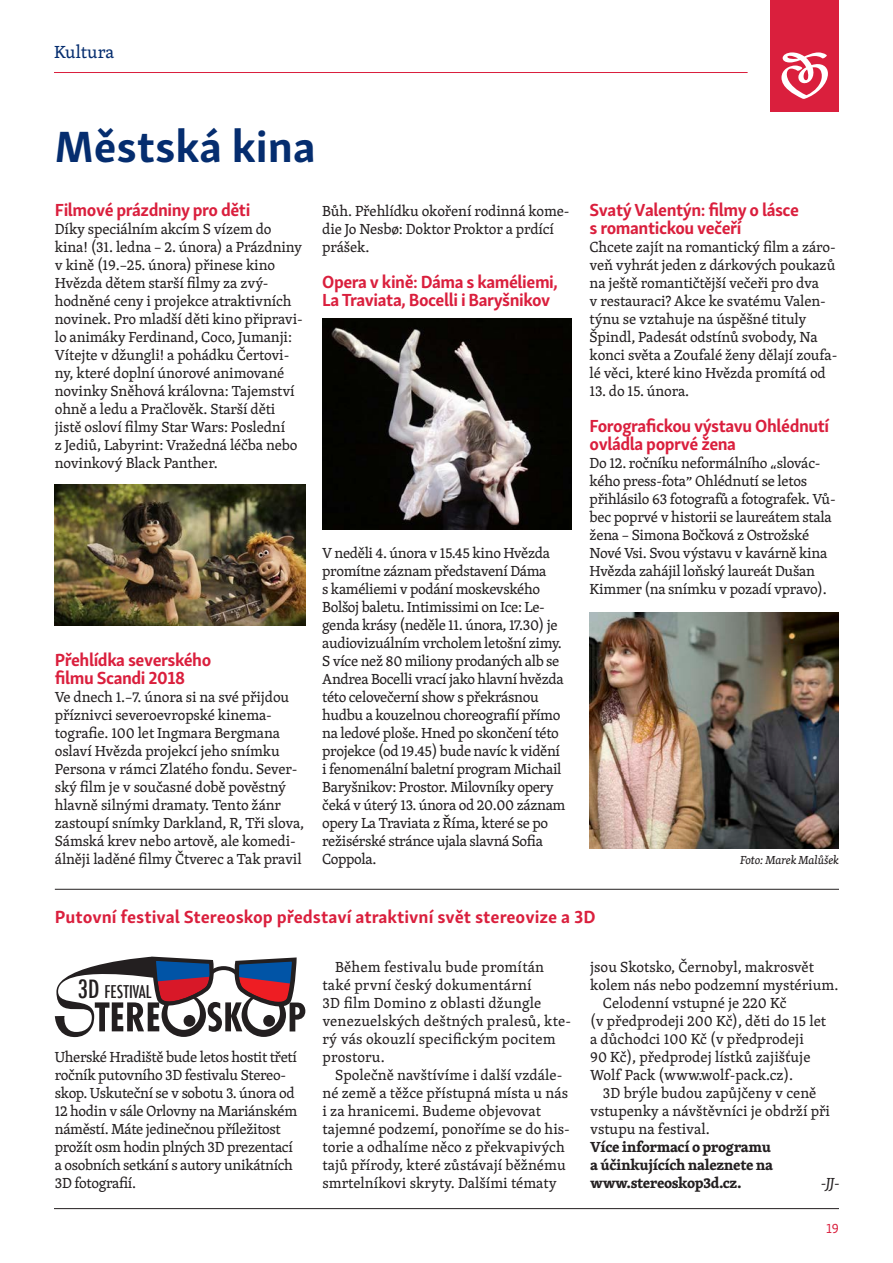
<style>
.page{position:relative;width:893px;height:1263px;background:#fff}
.page>*{position:absolute;margin:0;border:0;box-sizing:border-box;transform-origin:0 0}
.Nadpis{font:700 45px "Skolar Sans Latn";color:#052d6f}
.Podnadpis_červený{font:700 18px/18px "Skolar Sans Latn";letter-spacing:-.025em;color:#da1f3d}
.Podnadpis_červený-2{font:700 18px "Skolar Sans Latn";color:#da1f3d}
.Název_strany{font:18px "Skolar Latin";color:#052d6f}
.t1{font:500 condensed 17.25px "Futura";color:#231f20}
.Zakladni_text{font:15px/18px "Skolar Latin";letter-spacing:-.01em;color:#231f20}
.Zakladni_text-2{font:15px/18px "Skolar Latin";letter-spacing:.01em;color:#231f20}
.Zakladni_text-3{font:700 15px/18px "Skolar Latin";letter-spacing:-.025em;color:#231f20}
.Zakladni_text-4{font:italic 15px "Skolar Latin";color:#231f20}
.t2{font:13.5px "Skolar Sans Latn";color:#da1f3d}
.Zakladni_text-5{font:italic 12px "Skolar Latin";letter-spacing:-.01em;color:#231f20}
.s1{font-size:24.6px}
</style>
<div class="page">
<hr style="left:54px;top:72px;width:694px;height:1px;background:#da1f3d">
<div style="left:770px;top:0;width:69px;height:111px;background:#da1f3d"></div>
<hr style="left:54px;top:1208px;width:785px;height:1px;background:#231f20">
<svg style="left:781px;top:52px;width:47px;height:47px"></svg>
<svg style="left:55px;top:956px;width:250px;height:82px"></svg>
<img style="left:54px;top:484px;width:251px;height:141px">
<img style="left:323px;top:318px;width:248px;height:211px">
<img style="left:589px;top:612px;width:250px;height:236px">
<hr style="left:55px;top:889px;width:784px;height:1px;background:#231f20">
<p class="Název_strany" style="left:54px;top:38px;width:62px">Kultura</p>
<p class="Nadpis" style="left:55px;top:110px;width:262px">Městská kina</p>
<p class="Podnadpis_červený" style="left:55px;top:199px;width:197px">Filmové prázdniny pro děti</p>
<p class="Zakladni_text" style="left:55px;top:220px;width:250px">Díky speciálním akcím S vízem do kina! (31. ledna – 2. února) a Prázdniny v kině (19.–25. února) přinese kino Hvězda dětem starší filmy za zvý&shy;hodněné ceny i projekce atraktivních novinek. Pro mladší děti kino připravi&shy;lo animáky Ferdinand, Coco, Jumanji:<br>Vítejte v džungli! a pohádku Čertovi&shy;ny, které doplní únorové animované novinky Sněhová královna: Tajemství ohně a ledu a Pračlověk. Starší děti jistě osloví filmy Star Wars: Poslední<br>z Jediů, Labyrint: Vražedná léčba nebo novinkový Black Panther.</p>
<p class="Zakladni_text" style="left:322px;top:202px;width:249px">Bůh. Přehlídku okoření rodinná kome&shy;die Jo Nesbø: Doktor Proktor a prdící prášek.</p>
<p class="Podnadpis_červený" style="left:322px;top:271px;width:237px">Opera v kině: Dáma s kaméliemi,<br>La Traviata, Bocelli i Baryšnikov</p>
<p class="Podnadpis_červený" style="left:55px;top:649px;width:158px">Přehlídka severského filmu Scandi 2018</p>
<p class="Zakladni_text" style="left:55px;top:688px;width:251px">Ve dnech 1.–7. února si na své přijdou příznivci severoevropské kinema&shy;tografie. 100 let Ingmara Bergmana oslaví Hvězda projekcí jeho snímku Persona v rámci Zlatého fondu. Sever&shy;ský film je v současné době pověstný hlavně silnými dramaty. Tento žánr zastoupí snímky Darkland, R, Tři slova, Sámská krev nebo artově, ale komedi&shy;álněji laděné filmy Čtverec a Tak pravil</p>
<p class="Zakladni_text" style="left:322px;top:544px;width:245px">V neděli 4. února v 15.45 kino Hvězda promítne záznam představení Dáma<br>s kaméliemi v podání moskevského Bolšoj baletu. Intimissimi on Ice: Le&shy;genda krásy (neděle 11. února, 17.30) je audiovizuálním vrcholem letošní zimy.<br>S více než 80 miliony prodaných alb se Andrea Bocelli vrací jako hlavní hvězda této celovečerní show s překrásnou hudbu a kouzelnou choreografií přímo na ledové ploše. Hned po skončení této projekce (od 19.45) bude navíc k vidění i fenomenální baletní program Michail Baryšnikov: Prostor. Milovníky opery čeká v úterý 13. února od 20.00 záznam opery La Traviata z Říma, které se po režisérské stránce ujala slavná Sofia Coppola.</p>
<p class="Podnadpis_červený" style="left:590px;top:199px;width:211px">Svatý Valentýn: filmy o lásce s romantickou večeří</p>
<p class="Zakladni_text" style="left:590px;top:238px;width:249px">Chcete zajít na romantický film a záro&shy;veň vyhrát jeden z dárkových poukazů na ještě romantičtější večeři pro dva<br>v restauraci? Akce ke svatému Valen&shy;týnu se vztahuje na úspěšné tituly Špindl, Padesát odstínů svobody, Na konci světa a Zoufalé ženy dělají zoufa&shy;lé věci, které kino Hvězda promítá od</p>
<p class="Zakladni_text" style="left:590px;top:382px;width:101px">13. do 15. února.</p>
<p class="Podnadpis_červený" style="left:590px;top:415px;width:241px">Forografickou výstavu Ohlédnutí ovládla poprvé žena</p>
<p class="Zakladni_text" style="left:590px;top:454px;width:248px">Do 12. ročníku neformálního “slovác&shy;kého press-fota” Ohlédnutí se letos přihlásilo 63 fotografů a fotografek. Vů&shy;bec poprvé v historii se laureátem stala žena – Simona Bočková z Ostrožské Nové Vsi. Svou výstavu v kavárně kina Hvězda zahájil loňský laureát Dušan Kimmer (na snímku v pozadí vpravo).</p>
<p class="Zakladni_text-5" style="left:740px;top:851px;width:100px">Foto: Marek Malůšek</p>
<p class="Podnadpis_červený-2" style="left:55px;top:902px;width:542px">Putovní festival Stereoskop představí atraktivní svět stereovize a 3D</p>
<p class="t1" style="left:78px;top:981px;width:75px"><span class="s1">3D</span> FESTIVAL</p>
<p class="Zakladni_text" style="left:55px;top:1048px;width:244px">Uherské Hradiště bude letos hostit třetí ročník putovního 3D festivalu Stereo&shy;skop. Uskuteční se v sobotu 3. února od 12 hodin v sále Orlovny na Mariánském náměstí. Máte jedinečnou příležitost prožít osm hodin plných 3D prezentací a osobních setkání s autory unikátních 3D fotografií.</p>
<p class="Zakladni_text-2" style="left:322px;top:958px;width:250px;text-indent:13px">Během festivalu bude promítán také první český dokumentární<br>3D film Domino z oblasti džungle venezuelských deštných pralesů, kte&shy;rý vás okouzlí specifickým pocitem prostoru.</p>
<p class="Zakladni_text" style="left:322px;top:1066px;width:249px;text-indent:13px">Společně navštívíme i další vzdále&shy;né země a těžce přístupná místa u nás i za hranicemi. Budeme objevovat tajemné podzemí, ponoříme se do his&shy;torie a odhalíme něco z překvapivých tajů přírody, které zůstávají běžnému smrtelníkovi skryty. Dalšími tématy</p>
<p class="Zakladni_text" style="left:590px;top:958px;width:250px">jsou Skotsko, Černobyl, makrosvět kolem nás nebo podzemní mystérium.</p>
<p class="Zakladni_text" style="left:590px;top:994px;width:237px;text-indent:13px">Celodenní vstupné je 220 Kč<br>(v předprodeji 200 Kč), děti do 15 let a důchodci 100 Kč (v předprodeji<br>90 Kč), předprodej lístků zajišťuje<br>Wolf Pack (www.wolf-pack.cz).</p>
<p class="Zakladni_text" style="left:590px;top:1084px;width:241px;text-indent:13px">3D brýle budou zapůjčeny v ceně vstupenky a návštěvníci je obdrží při vstupu na festival.</p>
<p class="Zakladni_text-3" style="left:590px;top:1137px;width:184px">Více informací o programu a účinkujících naleznete na www.stereoskop3d.cz.</p>
<p class="Zakladni_text-4" style="left:821px;top:1172px;width:21px">-JJ-</p>
<p class="t2" style="left:826px;top:1218px;width:14px">19</p>
</div>
